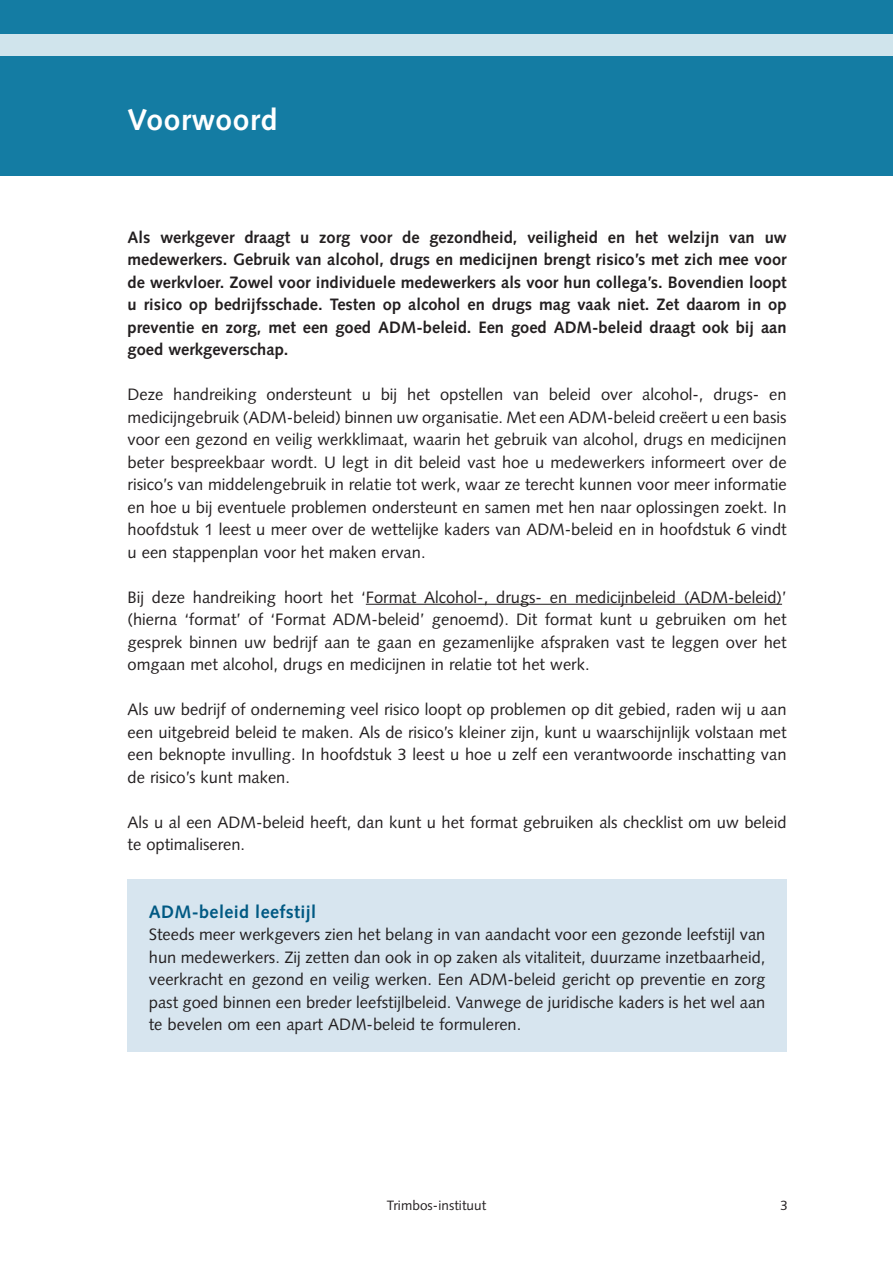
<style>
.page{position:relative;width:893px;height:1263px;background:#fff}
.page>*{position:absolute;margin:0;border:0;box-sizing:border-box;transform-origin:0 0}
._00-KOP_1{font:700 30px "Syntax LT Std";letter-spacing:.02em;color:#fff}
._02-KOP_3__1_1_1{font:700 18px "Syntax LT Std";letter-spacing:.02em;color:#005983}
._04-BROOD{font:16.5px/22.5px "Syntax LT Std";color:#231f20;text-align:justify}
._04-BROOD-2{font:700 16.5px/22.5px "Syntax LT Std";color:#231f20;text-align:justify}
.t1{font:13.5px "Syntax LT Std";letter-spacing:.005em;color:#231f20}
</style>
<div class="page">
<div style="left:0;top:0;width:893px;height:175px;background:#147ca3"></div>
<div style="left:0;top:34px;width:893px;height:21px;background:#d0e4ec"></div>
<hr style="left:366px;top:604px;width:416px;height:1px;background:#231f20">
<div style="left:128px;top:879px;width:659px;height:172px;background:#d7e5ef"></div>
<p class="_00-KOP_1" style="left:128px;top:102px;width:151px">Voorwoord</p>
<p class="_04-BROOD-2" style="left:128px;top:226px;width:661px">Als werkgever draagt u zorg voor de gezondheid, veiligheid en het welzijn van uw medewerkers. Gebruik van alcohol, drugs en medicijnen brengt risico’s met zich mee voor de werkvloer. Zowel voor individuele medewerkers als voor hun collega’s. Bovendien loopt u risico op bedrijfsschade. Testen op alcohol en drugs mag vaak niet. Zet daarom in op preventie en zorg, met een goed ADM-beleid. Een goed ADM-beleid draagt ook bij aan goed werkgeverschap.</p>
<p class="_04-BROOD" style="left:128px;top:383px;width:661px">Deze handreiking ondersteunt u bij het opstellen van beleid over alcohol-, drugs- en medicijngebruik (ADM-beleid) binnen uw organisatie. Met een ADM-beleid creëert u een basis voor een gezond en veilig werkklimaat, waarin het gebruik van alcohol, drugs en medicijnen beter bespreekbaar wordt. U legt in dit beleid vast hoe u medewerkers informeert over de risico’s van middelengebruik in relatie tot werk, waar ze terecht kunnen voor meer informatie en hoe u bij eventuele problemen ondersteunt en samen met hen naar oplossingen zoekt. In hoofdstuk 1 leest u meer over de wettelijke kaders van ADM-beleid en in hoofdstuk 6 vindt u een stappenplan voor het maken ervan.</p>
<p class="_04-BROOD" style="left:128px;top:586px;width:661px">Bij deze handreiking hoort het ‘Format Alcohol-, drugs- en medicijnbeleid (ADM-beleid)’ (hierna ‘format’ of ‘Format ADM-beleid’ genoemd). Dit format kunt u gebruiken om het gesprek binnen uw bedrijf aan te gaan en gezamenlijke afspraken vast te leggen over het omgaan met alcohol, drugs en medicijnen in relatie tot het werk.</p>
<p class="_04-BROOD" style="left:128px;top:698px;width:661px">Als uw bedrijf of onderneming veel risico loopt op problemen op dit gebied, raden wij u aan een uitgebreid beleid te maken. Als de risico’s kleiner zijn, kunt u waarschijnlijk volstaan met een beknopte invulling. In hoofdstuk 3 leest u hoe u zelf een verantwoorde inschatting van de risico’s kunt maken.</p>
<p class="_04-BROOD" style="left:128px;top:811px;width:660px">Als u al een ADM-beleid heeft, dan kunt u het format gebruiken als checklist om uw beleid te optimaliseren.</p>
<p class="_02-KOP_3__1_1_1" style="left:149px;top:901px;width:169px">ADM-beleid leefstijl</p>
<p class="_04-BROOD" style="left:149px;top:923px;width:618px">Steeds meer werkgevers zien het belang in van aandacht voor een gezonde leefstijl van hun medewerkers. Zij zetten dan ook in op zaken als vitaliteit, duurzame inzetbaarheid, veerkracht en gezond en veilig werken. Een ADM-beleid gericht op preventie en zorg past goed binnen een breder leefstijlbeleid. Vanwege de juridische kaders is het wel aan te bevelen om een apart ADM-beleid te formuleren.</p>
<p class="t1" style="left:387px;top:1197px;width:101px">Trimbos-instituut</p>
<p class="t1" style="left:781px;top:1197px;width:9px">3</p>
</div>
